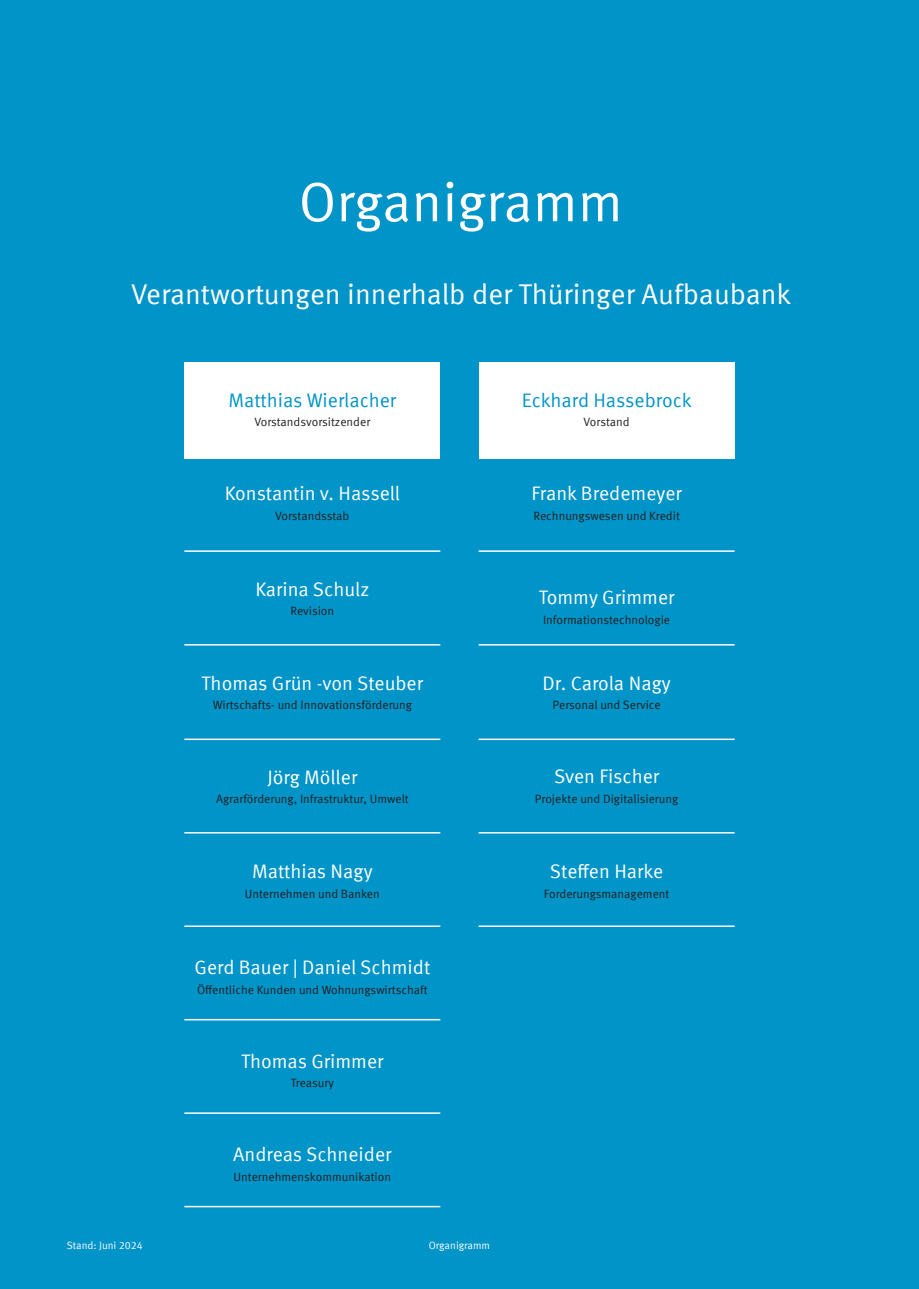
<style>
.page{position:relative;width:919px;height:1289px;background:#fff}
.page>*{position:absolute;margin:0;border:0;box-sizing:border-box;transform-origin:0 0}
.t1{font:55.5px "Meta Offc Norm";color:#fff}
.t2{font:28.5px "Meta Offc Norm";color:#fff}
.t3{font:19.5px "Meta Offc Norm";color:#fff}
.t4{font:19.5px "Meta Offc Norm";color:#0094c8}
.t5{font:12px "Meta Offc Norm";color:#231f20}
.t6{font:10.5px "Meta Offc Norm";color:#fff}
</style>
<div class="page">
<div style="left:0;top:0;width:918px;height:1288px;background:#0094c8"></div>
<div style="left:184px;top:362px;width:256px;height:96px;background:#fff"></div>
<div style="left:478px;top:362px;width:256px;height:96px;background:#fff"></div>
<hr style="left:184px;top:550px;width:256px;height:2px;background:#fff">
<hr style="left:478px;top:550px;width:256px;height:2px;background:#fff">
<hr style="left:184px;top:644px;width:256px;height:1px;background:#fff">
<hr style="left:478px;top:644px;width:256px;height:1px;background:#fff">
<hr style="left:184px;top:832px;width:256px;height:1px;background:#fff">
<hr style="left:478px;top:832px;width:256px;height:1px;background:#fff">
<hr style="left:184px;top:738px;width:256px;height:2px;background:#fff">
<hr style="left:478px;top:738px;width:256px;height:2px;background:#fff">
<hr style="left:184px;top:925px;width:256px;height:2px;background:#fff">
<hr style="left:478px;top:925px;width:256px;height:2px;background:#fff">
<hr style="left:184px;top:1018px;width:256px;height:2px;background:#fff">
<hr style="left:184px;top:1112px;width:256px;height:1px;background:#fff">
<hr style="left:184px;top:1205px;width:256px;height:2px;background:#fff">
<p class="t1" style="left:298px;top:170px;width:326px">Organigramm</p>
<p class="t2" style="left:131px;top:277px;width:661px">Verantwortungen innerhalb der Thüringer Aufbaubank</p>
<p class="t4" style="left:228px;top:389px;width:169px">Matthias Wierlacher</p>
<p class="t5" style="left:254px;top:415px;width:117px">Vorstandsvorsitzender</p>
<p class="t3" style="left:225px;top:482px;width:177px">Konstantin v. Hassell</p>
<p class="t5" style="left:275px;top:508px;width:76px">Vorstandsstab</p>
<p class="t3" style="left:255px;top:577px;width:115px">Karina Schulz</p>
<p class="t5" style="left:290px;top:604px;width:45px">Revision</p>
<p class="t3" style="left:201px;top:671px;width:223px">Thomas Grün -von Steuber</p>
<p class="t5" style="left:213px;top:698px;width:201px">Wirtschafts- und Innovationsförderung</p>
<p class="t3" style="left:267px;top:765px;width:91px">Jörg Möller</p>
<p class="t5" style="left:216px;top:792px;width:194px">Agrarförderung, Infrastruktur, Umwelt</p>
<p class="t3" style="left:252px;top:860px;width:122px">Matthias Nagy</p>
<p class="t5" style="left:245px;top:886px;width:137px">Unternehmen und Banken</p>
<p class="t3" style="left:195px;top:956px;width:237px">Gerd Bauer | Daniel Schmidt</p>
<p class="t5" style="left:197px;top:982px;width:232px">Öffentliche Kunden und Wohnungswirtschaft</p>
<p class="t3" style="left:241px;top:1049px;width:144px">Thomas Grimmer</p>
<p class="t5" style="left:291px;top:1075px;width:45px">Treasury</p>
<p class="t3" style="left:233px;top:1142px;width:160px">Andreas Schneider</p>
<p class="t5" style="left:233px;top:1169px;width:159px">Unternehmenskommunikation</p>
<p class="t6" style="left:67px;top:1239px;width:78px">Stand: Juni 2024</p>
<p class="t6" style="left:429px;top:1239px;width:63px">Organigramm</p>
<p class="t4" style="left:522px;top:389px;width:172px">Eckhard Hassebrock</p>
<p class="t5" style="left:583px;top:415px;width:48px">Vorstand</p>
<p class="t3" style="left:531px;top:482px;width:152px">Frank Bredemeyer</p>
<p class="t5" style="left:533px;top:508px;width:148px">Rechnungswesen und Kredit</p>
<p class="t3" style="left:538px;top:586px;width:137px">Tommy Grimmer</p>
<p class="t5" style="left:543px;top:613px;width:129px">Informationstechnologie</p>
<p class="t3" style="left:542px;top:671px;width:130px">Dr. Carola Nagy</p>
<p class="t5" style="left:552px;top:698px;width:109px">Personal und Service</p>
<p class="t3" style="left:554px;top:765px;width:107px">Sven Fischer</p>
<p class="t5" style="left:535px;top:791px;width:145px">Projekte und Digitalisierung</p>
<p class="t3" style="left:550px;top:860px;width:115px">Steffen Harke</p>
<p class="t5" style="left:544px;top:886px;width:127px">Forderungsmanagement</p>
</div>
